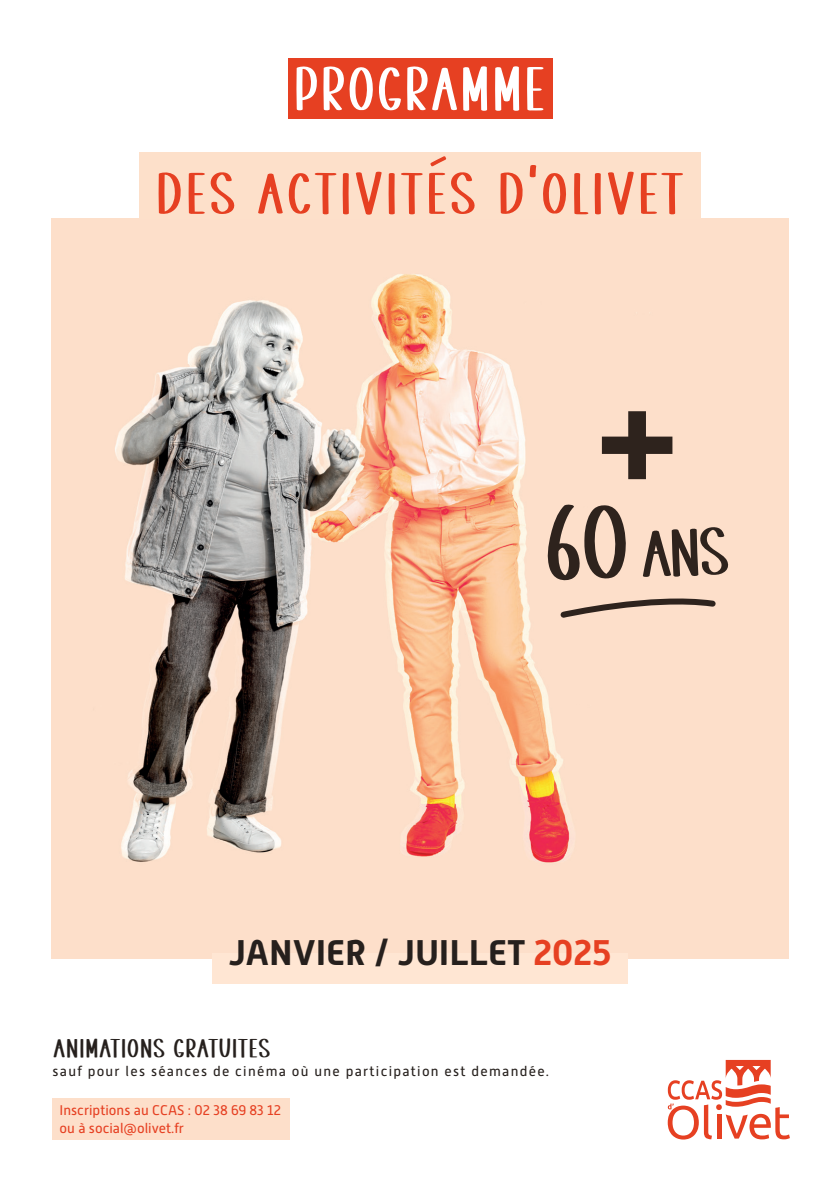
<style>
.page{position:relative;width:840px;height:1191px;background:#fff}
.page>*{position:absolute;margin:0;border:0;box-sizing:border-box;transform-origin:0 0}
.t1{font:66px "SIMPLEPLANNER Regular";color:#26201d}
.t2{font:700 35.6px "Alwyn New";color:#26201d}
.Atelier{font:26px "SIMPLEPLANNER Regular";letter-spacing:.06em;color:#26201d}
.t3{font:14px "Alwyn New";letter-spacing:.09em;color:#26201d}
.t4{font:14px/18px "Alwyn New";color:#e64022}
.s1{font-size:104px}
.s2{color:#e64022}
</style>
<div class="page">
<img style="left:51px;top:218px;width:737px;height:741px">
<svg style="left:667px;top:1060px;width:122px;height:79px"></svg>
<div style="left:287px;top:58px;width:265px;height:61px;background:#e64022"></div>
<svg style="left:296px;top:66px;width:247px;height:45px"></svg>
<div style="left:212px;top:953px;width:415px;height:31px;background:#ffe6d3"></div>
<div style="left:139px;top:152px;width:561px;height:66px;background:#fde0ca"></div>
<div style="left:52px;top:1098px;width:237px;height:42px;background:#fddfca"></div>
<svg style="left:601px;top:411px;width:71px;height:68px;background:#a28c7e"></svg>
<svg style="left:557px;top:595px;width:162px;height:26px;background:#cfb5a3"></svg>
<svg style="left:158px;top:165px;width:525px;height:50px"></svg>
<h1 class="t1" style="left:543px;top:518px;width:184px;rotate:-2deg"><span class="s1">60</span> ans</h1>
<p class="t2" style="left:229px;top:932px;width:384px">JANVIER / JUILLET <span class="s2">2025</span></p>
<p class="Atelier" style="left:54px;top:1032px;width:217px">ANIMATIONS GRATUITES</p>
<p class="t3" style="left:52px;top:1063px;width:498px">sauf pour les séances de cinéma où une participation est demandée.</p>
<p class="t4" style="left:60px;top:1101px;width:223px">Inscriptions au CCAS : 02 38 69 83 12 ou à social@olivet.fr</p>
</div>
